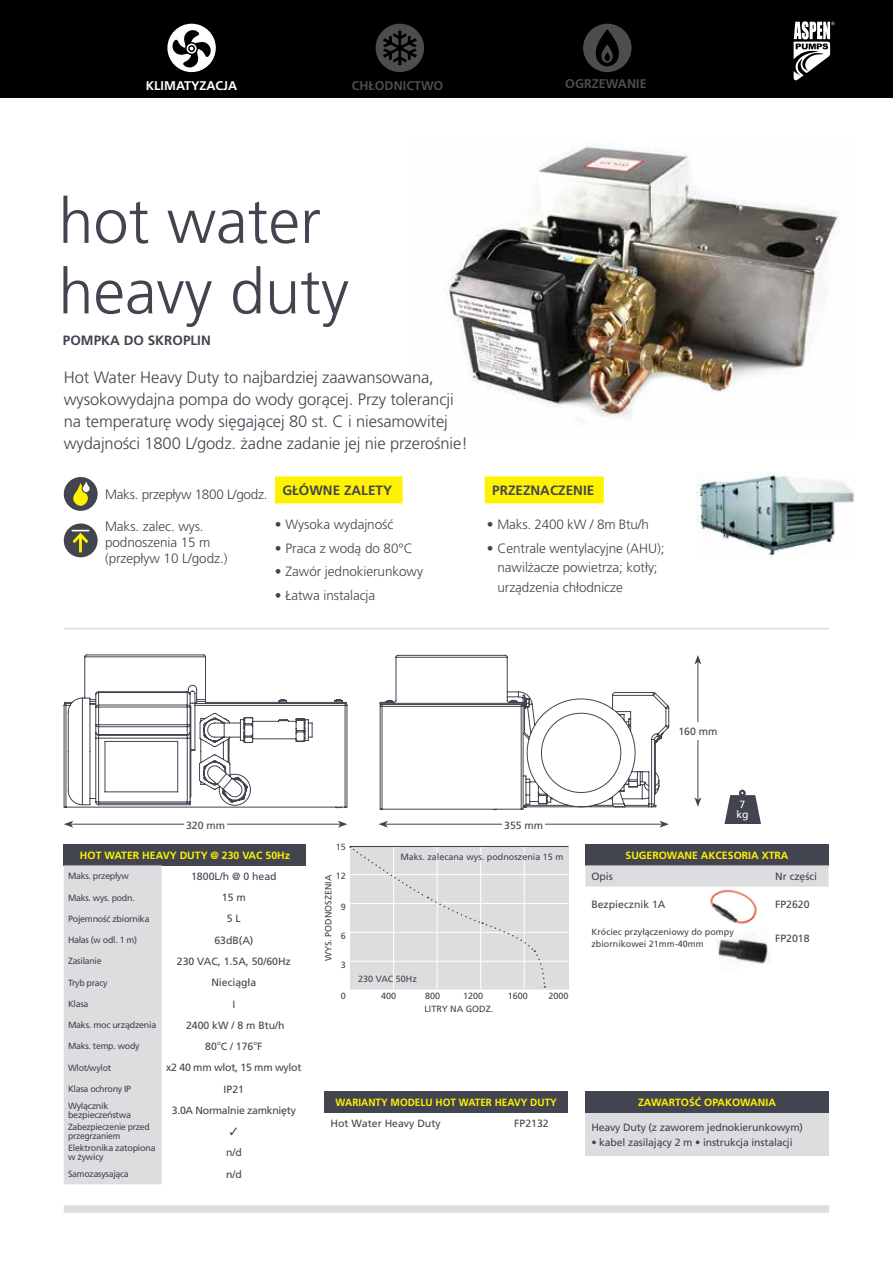
<style>
.page{position:relative;width:893px;height:1263px;background:#fff}
.page>*{position:absolute;margin:0;border:0;box-sizing:border-box;transform-origin:0 0}
.t1{font:300 63px/70.5px "Frutiger LT Pro";color:#42454f}
.t2{font:300 16.5px/21.8px "Frutiger LT Pro";letter-spacing:-.005em;color:#42454f}
.t3{font:300 13.5px/19.5px "Frutiger LT Pro";letter-spacing:-.005em;color:#42454f}
.t4{font:700 13.5px "Frutiger LT Pro";color:#42454f}
.t5{font:700 12.6px "Frutiger LT Pro";color:#4b4d4f}
.t6{font:700 12.6px "Frutiger LT Pro";color:#fff}
.t7{font:10.5px "Frutiger LT Pro";color:#42454f}
.t8{font:700 10.5px "Frutiger LT Pro";color:#fff200}
.t9{font:10.5px "Frutiger LT Pro";letter-spacing:-.025em;color:#42454f}
.t10{font:700 10.5px "Frutiger LT Pro";color:#fff200;scale:.95 1}
.t11{font:10.5px/10.5px "Frutiger LT Pro";color:#fff;text-align:center}
.t12{font:9px/9px "Frutiger LT Pro";letter-spacing:-.03em;color:#42454f}
.t13{font:9px/12px "Frutiger LT Pro";color:#42454f}
.t14{font:9px/9px "Frutiger LT Pro";letter-spacing:-.03em;color:#42454f;scale:.95 1}
.t15{font:6.15px "Frutiger LT Pro";color:#42454f}
</style>
<div class="page">
<hr style="left:64px;top:628px;width:765px;height:1px;background:#dcddde">
<div style="left:64px;top:1205px;width:765px;height:8px;background:#dcddde"></div>
<img style="left:715px;top:934px;width:54px;height:31px">
<div style="left:585px;top:844px;width:244px;height:21px;background:#42454f"></div>
<svg style="left:585px;top:865px;width:244px;height:22px;background:#d9dadc"></svg>
<img style="left:444px;top:146px;width:396px;height:272px">
<hr style="left:71px;top:824px;width:269px;height:1px;background:#42454f">
<svg style="left:338px;top:821px;width:9px;height:7px"></svg>
<svg style="left:64px;top:821px;width:9px;height:7px"></svg>
<hr style="left:386px;top:824px;width:276px;height:1px;background:#42454f">
<svg style="left:659px;top:821px;width:10px;height:7px"></svg>
<svg style="left:378px;top:821px;width:10px;height:7px"></svg>
<div style="left:184px;top:816px;width:43px;height:17px;background:#fff"></div>
<div style="left:503px;top:816px;width:42px;height:17px;background:#fff"></div>
<svg style="left:724px;top:795px;width:37px;height:29px"></svg>
<div style="left:739px;top:790px;width:7px;height:6px;border:2px solid #42454f;border-radius:50%"></div>
<div style="left:64px;top:844px;width:242px;height:21px;background:#42454f"></div>
<div style="left:64px;top:865px;width:98px;height:319px;background:#dcddde"></div>
<div style="left:350px;top:846px;width:218px;height:144px;background:#dcddde"></div>
<hr style="left:393px;top:846px;width:1px;height:144px;background:#fff">
<hr style="left:437px;top:846px;width:1px;height:144px;background:#fff">
<hr style="left:480px;top:846px;width:1px;height:144px;background:#fff">
<hr style="left:524px;top:846px;width:1px;height:144px;background:#fff">
<hr style="left:350px;top:874px;width:218px;height:1px;background:#fff">
<hr style="left:350px;top:903px;width:218px;height:1px;background:#fff">
<hr style="left:350px;top:932px;width:218px;height:1px;background:#fff">
<hr style="left:350px;top:961px;width:218px;height:1px;background:#fff">
<hr style="left:350px;top:846px;width:218px;height:1px;background:#42454f">
<svg style="left:350px;top:847px;width:196px;height:141px"></svg>
<hr style="left:697px;top:662px;width:1px;height:138px;background:#42454f">
<svg style="left:694px;top:655px;width:7px;height:9px"></svg>
<svg style="left:694px;top:797px;width:7px;height:10px"></svg>
<div style="left:676px;top:722px;width:44px;height:18px;background:#fff"></div>
<svg style="left:64px;top:654px;width:283px;height:154px"></svg>
<svg style="left:380px;top:655px;width:289px;height:155px"></svg>
<img style="left:696px;top:473px;width:158px;height:83px">
<img style="left:710px;top:889px;width:47px;height:35px">
<div style="left:64px;top:477px;width:34px;height:34px;background:#42454f;border-radius:50%"></div>
<svg style="left:73px;top:479px;width:18px;height:27px"></svg>
<div style="left:64px;top:523px;width:34px;height:34px;background:#42454f;border-radius:50%"></div>
<hr style="left:79px;top:535px;width:3px;height:17px;background:#fff200">
<svg style="left:71px;top:530px;width:19px;height:16px"></svg>
<div style="left:0;top:0;width:893px;height:97px;background:#000"></div>
<div style="left:583px;top:24px;width:48px;height:48px;background:#4b4d4f;border-radius:50%"></div>
<svg style="left:595px;top:30px;width:24px;height:36px"></svg>
<svg style="left:793px;top:21px;width:41px;height:59px"></svg>
<div style="left:376px;top:24px;width:48px;height:48px;background:#4b4d4f;border-radius:50%"></div>
<svg style="left:382px;top:30px;width:36px;height:36px"></svg>
<svg style="left:167px;top:24px;width:49px;height:48px"></svg>
<svg style="left:170px;top:28px;width:43px;height:42px"></svg>
<div style="left:275px;top:476px;width:128px;height:27px;background:#fff200"></div>
<div style="left:485px;top:476px;width:119px;height:27px;background:#fff200"></div>
<div style="left:585px;top:1091px;width:244px;height:22px;background:#42454f"></div>
<div style="left:585px;top:1113px;width:244px;height:42px;background:#dcddde"></div>
<div style="left:325px;top:1091px;width:243px;height:22px;background:#42454f"></div>
<p class="t6" style="left:146px;top:78px;width:93px">KLIMATYZACJA</p>
<p class="t5" style="left:352px;top:78px;width:93px">CHŁODNICTWO</p>
<p class="t5" style="left:565px;top:77px;width:83px">OGRZEWANIE</p>
<h1 class="t1" style="left:58px;top:186px;width:292px">hot water heavy duty</h1>
<p class="t4" style="left:63px;top:332px;width:149px">POMPKA DO SKROPLIN</p>
<h2 class="t2" style="left:64px;top:367px;width:406px">Hot Water Heavy Duty to najbardziej zaawansowana, wysokowydajna pompa do wody gorącej. Przy tolerancji na temperaturę wody sięgającej 80 st. C i niesamowitej wydajności 1800 L/godz. żadne zadanie jej nie przerośnie!</h2>
<p class="t3" style="left:105px;top:485px;width:164px">Maks. przepływ 1800 L/godz.</p>
<p class="t3" style="left:105px;top:518px;width:124px;line-height:16.2px">Maks. zalec. wys. podnoszenia 15 m (przepływ 10 L/godz.)</p>
<p class="t4" style="left:282px;top:482px;width:111px">GŁÓWNE ZALETY</p>
<p class="t4" style="left:492px;top:482px;width:104px">PRZEZNACZENIE</p>
<p class="t3" style="left:275px;top:515px;width:120px">• Wysoka wydajność</p>
<p class="t3" style="left:275px;top:538px;width:139px">• Praca z wodą do 80°C</p>
<p class="t3" style="left:275px;top:562px;width:150px">• Zawór jednokierunkowy</p>
<p class="t3" style="left:275px;top:586px;width:102px">• Łatwa instalacja</p>
<p class="t3" style="left:487px;top:515px;width:164px">• Maks. 2400 kW / 8m Btu/h</p>
<p class="t3" style="left:497px;top:538px;width:168px;text-indent:-11px">• Centrale wentylacyjne (AHU); nawilżacze powietrza; kotły; urządzenia chłodnicze</p>
<p class="t7" style="left:186px;top:819px;width:41px">320 mm</p>
<p class="t7" style="left:504px;top:819px;width:41px">355 mm</p>
<p class="t7" style="left:678px;top:725px;width:41px">160 mm</p>
<p class="t11" style="left:736px;top:799px;width:14px">7 kg</p>
<p class="t8" style="left:80px;top:849px;width:212px">HOT WATER HEAVY DUTY @ 230 VAC 50Hz</p>
<p class="t12" style="left:68px;top:872px;width:62px">Maks. przepływ</p>
<p class="t7" style="left:191px;top:870px;width:87px">1800L/h @ 0 head</p>
<p class="t12" style="left:68px;top:893px;width:68px">Maks. wys. podn.</p>
<p class="t7" style="left:222px;top:891px;width:25px">15 m</p>
<p class="t12" style="left:68px;top:914px;width:83px">Pojemność zbiornika</p>
<p class="t7" style="left:227px;top:913px;width:16px">5 L</p>
<p class="t12" style="left:68px;top:935px;width:71px">Hałas (w odl. 1 m)</p>
<p class="t7" style="left:214px;top:934px;width:41px">63dB(A)</p>
<p class="t12" style="left:68px;top:957px;width:35px">Zasilanie</p>
<p class="t7" style="left:177px;top:955px;width:115px">230 VAC, 1.5A, 50/60Hz</p>
<p class="t12" style="left:68px;top:978px;width:41px">Tryb pracy</p>
<p class="t7" style="left:211px;top:976px;width:46px">Nieciągła</p>
<p class="t12" style="left:68px;top:999px;width:22px">Klasa</p>
<p class="t7" style="left:232px;top:998px;width:4px">I</p>
<p class="t12" style="left:68px;top:1021px;width:90px">Maks. moc urządzenia</p>
<p class="t7" style="left:186px;top:1019px;width:100px">2400 kW / 8 m Btu/h</p>
<p class="t12" style="left:68px;top:1042px;width:73px">Maks. temp. wody</p>
<p class="t7" style="left:205px;top:1040px;width:59px">80 C / 176 F</p>
<p class="t15" style="left:217px;top:1039px;width:5px">o</p>
<p class="t15" style="left:253px;top:1039px;width:5px">o</p>
<p class="t12" style="left:68px;top:1063px;width:45px">Wlot/wylot</p>
<p class="t9" style="left:166px;top:1061px;width:137px">x2 40 mm wlot, 15 mm wylot</p>
<p class="t12" style="left:68px;top:1084px;width:65px">Klasa ochrony IP</p>
<p class="t7" style="left:224px;top:1083px;width:22px">IP21</p>
<p class="t12" style="left:68px;top:1101px;width:64px">Wyłącznik bezpieczeństwa</p>
<p class="t9" style="left:172px;top:1104px;width:126px">3.0A Normalnie zamknięty</p>
<p class="t14" style="left:68px;top:1122px;width:87px">Zabezpieczenie przed przegrzaniem</p>
<p class="t12" style="left:68px;top:1144px;width:89px">Elektronika zatopiona w żywicy</p>
<p class="t7" style="left:226px;top:1146px;width:17px">n/d</p>
<p class="t12" style="left:68px;top:1169px;width:62px">Samozasysająca</p>
<p class="t7" style="left:226px;top:1168px;width:17px">n/d</p>
<p class="t12" style="left:336px;top:843px;width:12px">15</p>
<p class="t12" style="left:336px;top:872px;width:12px">12</p>
<p class="t12" style="left:341px;top:902px;width:7px">9</p>
<p class="t12" style="left:341px;top:931px;width:7px">6</p>
<p class="t12" style="left:341px;top:960px;width:7px">3</p>
<p class="t12" style="left:341px;top:992px;width:7px">0</p>
<p class="t12" style="left:381px;top:992px;width:17px">400</p>
<p class="t12" style="left:425px;top:992px;width:17px">800</p>
<p class="t12" style="left:463px;top:992px;width:22px">1200</p>
<p class="t12" style="left:508px;top:992px;width:22px">1600</p>
<p class="t12" style="left:548px;top:992px;width:22px">2000</p>
<p class="t13" style="left:400px;top:851px;width:165px">Maks. zalecana wys. podnoszenia 15 m</p>
<p class="t13" style="left:322px;top:961px;width:88px;rotate:-90deg">WYS. PODNOSZENIA</p>
<p class="t13" style="left:358px;top:972px;width:60px">230 VAC 50Hz</p>
<p class="t13" style="left:424px;top:1002px;width:70px">LITRY NA GODZ.</p>
<p class="t8" style="left:625px;top:849px;width:164px">SUGEROWANE AKCESORIA XTRA</p>
<p class="t7" style="left:591px;top:870px;width:23px">Opis</p>
<p class="t7" style="left:775px;top:870px;width:43px">Nr części</p>
<p class="t7" style="left:591px;top:898px;width:76px">Bezpiecznik 1A</p>
<p class="t7" style="left:775px;top:898px;width:36px">FP2620</p>
<p class="t13" style="left:591px;top:926px;width:144px">Króciec przyłączeniowy do pompy zbiornikowei 21mm-40mm</p>
<p class="t7" style="left:775px;top:932px;width:36px">FP2018</p>
<p class="t10" style="left:336px;top:1096px;width:234px">WARIANTY MODELU HOT WATER HEAVY DUTY</p>
<p class="t7" style="left:331px;top:1117px;width:112px">Hot Water Heavy Duty</p>
<p class="t7" style="left:514px;top:1117px;width:36px">FP2132</p>
<p class="t8" style="left:638px;top:1096px;width:139px">ZAWARTOŚĆ OPAKOWANIA</p>
<p class="t7" style="left:591px;top:1121px;width:213px">Heavy Duty (z zaworem jednokierunkowym)</p>
<p class="t7" style="left:591px;top:1136px;width:203px">• kabel zasilający 2 m • instrukcja instalacji</p>
</div>
